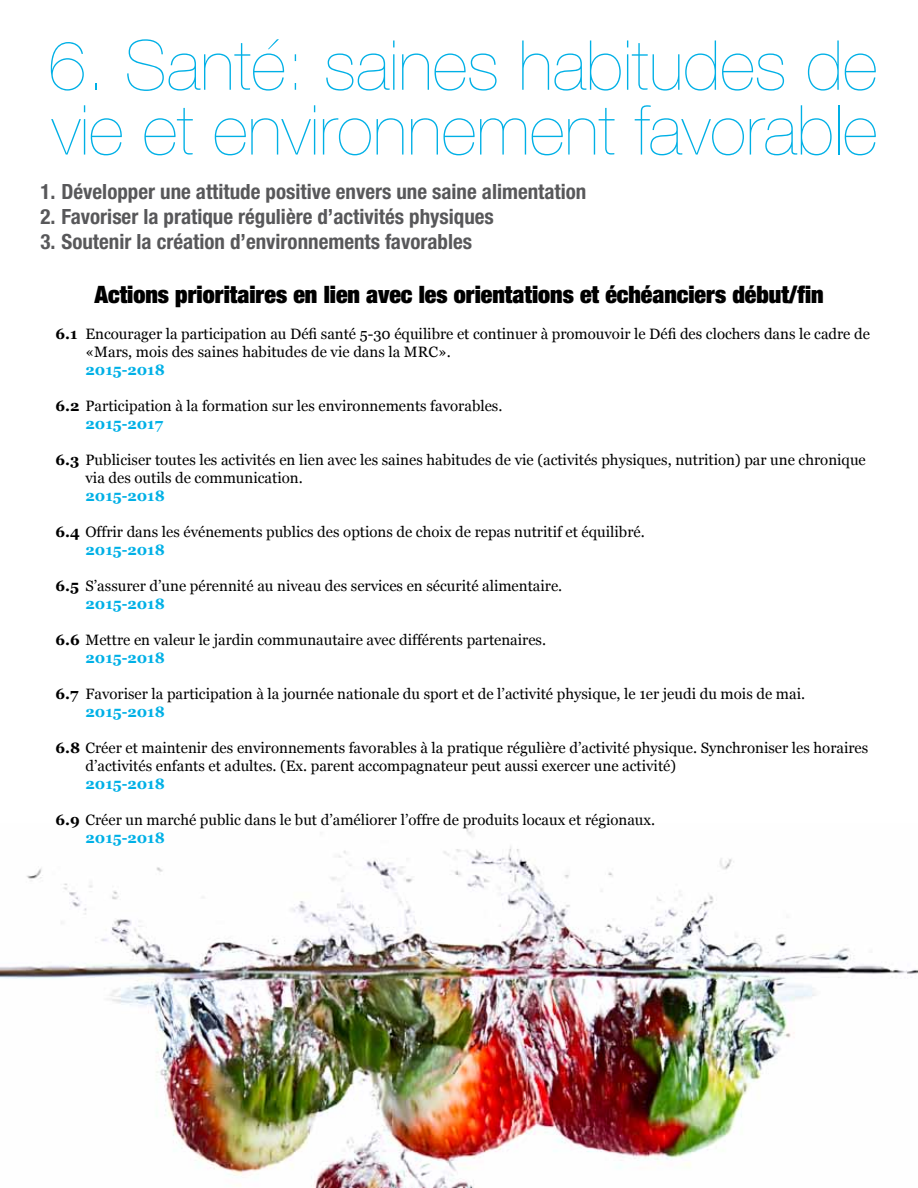
<style>
.page{position:relative;width:918px;height:1188px;background:#fff}
.page>*{position:absolute;margin:0;border:0;box-sizing:border-box;transform-origin:0 0}
.t1{font:200 69px/64.8px "Helvetica Neue LT Pro";color:#00b0e6}
.t2{font:900 condensed 24px "Helvetica Neue LT Pro";color:#000}
.t3{font:700 condensed 21px "Helvetica Neue LT Pro";color:#58585a}
.t4{font:15px/18px "Georgia";color:#000}
.t5{font:700 15px "Georgia";color:#00b0e6}
.s1{font-weight:700}
.s2{font-weight:700;color:#00b0e6}
</style>
<div class="page">
<img style="left:0;top:827px;width:918px;height:361px">
<h1 class="t1" style="left:48px;top:33px;width:831px">6. Santé: saines habitudes de vie et environnement favorable</h1>
<h3 class="t3" style="left:40px;top:178px;width:547px">1. Développer une attitude positive envers une saine alimentation</h3>
<h3 class="t3" style="left:40px;top:204px;width:455px">2. Favoriser la pratique régulière d’activités physiques</h3>
<h3 class="t3" style="left:40px;top:229px;width:433px">3. Soutenir la création d’environnements favorables</h3>
<h2 class="t2" style="left:94px;top:280px;width:731px">Actions prioritaires en lien avec les orientations et échéanciers début/fin</h2>
<p class="t4" style="left:86px;top:326px;width:786px;text-indent:-30px"><span class="s1">6.1</span> Encourager la participation au Défi santé 5-30 équilibre et continuer à promouvoir le Défi des clochers dans le cadre de «Mars, mois des saines habitudes de vie dans la MRC».</p>
<p class="t5" style="left:86px;top:361px;width:81px">2015-2018</p>
<p class="t4" style="left:86px;top:398px;width:418px;text-indent:-30px"><span class="s1">6.2</span> Participation à la formation sur les environnements favorables.<br><span class="s2">2015-2017</span></p>
<p class="t4" style="left:86px;top:452px;width:782px;text-indent:-30px"><span class="s1">6.3</span> Publiciser toutes les activités en lien avec les saines habitudes de vie (activités physiques, nutrition) par une chronique via des outils de communication.</p>
<p class="t5" style="left:86px;top:487px;width:81px">2015-2018</p>
<p class="t4" style="left:86px;top:524px;width:561px;text-indent:-30px"><span class="s1">6.4</span> Offrir dans les événements publics des options de choix de repas nutritif et équilibré.<br><span class="s2">2015-2018</span></p>
<p class="t4" style="left:86px;top:578px;width:478px;text-indent:-30px"><span class="s1">6.5</span> S’assurer d’une pérennité au niveau des services en sécurité alimentaire.<br><span class="s2">2015-2018</span></p>
<p class="t4" style="left:86px;top:632px;width:462px;text-indent:-30px"><span class="s1">6.6</span> Mettre en valeur le jardin communautaire avec différents partenaires.<br><span class="s2">2015-2018</span></p>
<p class="t4" style="left:86px;top:686px;width:721px;text-indent:-30px"><span class="s1">6.7</span> Favoriser la participation à la journée nationale du sport et de l’activité physique, le 1er jeudi du mois de mai.<br><span class="s2">2015-2018</span></p>
<p class="t4" style="left:86px;top:740px;width:784px;text-indent:-30px"><span class="s1">6.8</span> Créer et maintenir des environnements favorables à la pratique régulière d’activité physique. Synchroniser les horaires d’activités enfants et adultes. (Ex. parent accompagnateur peut aussi exercer une activité)</p>
<p class="t5" style="left:86px;top:775px;width:81px">2015-2018</p>
<p class="t4" style="left:86px;top:812px;width:571px;text-indent:-30px"><span class="s1">6.9</span> Créer un marché public dans le but d’améliorer l’offre de produits locaux et régionaux.<br><span class="s2">2015-2018</span></p>
</div>
